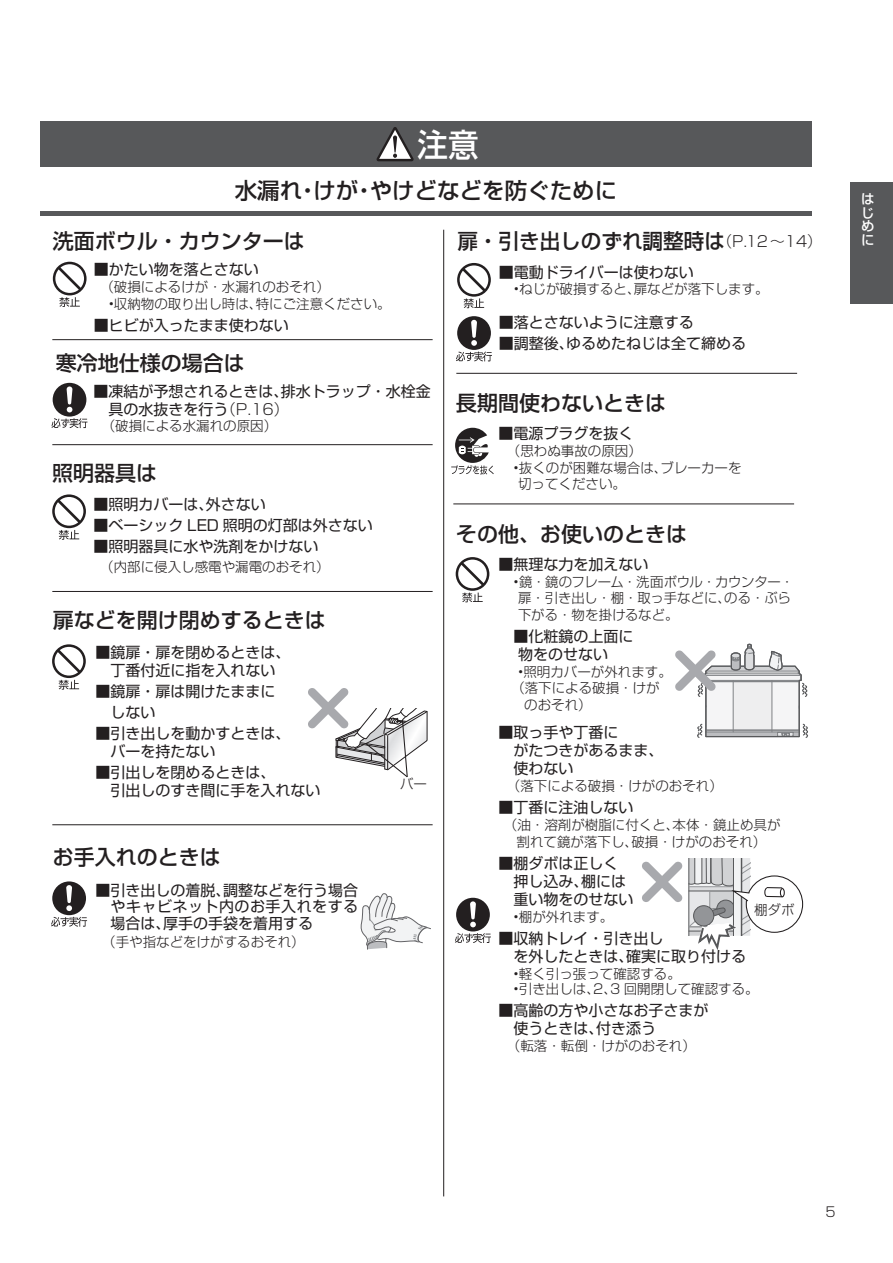
<style>
.page{position:relative;width:893px;height:1263px;background:#fff}
.page>*{position:absolute;margin:0;border:0;box-sizing:border-box;transform-origin:0 0}
.t1{font:500 32.25px "Shin Go Pro";color:#fff;scale:.95 1}
.t2{font:500 22.5px "Shin Go Pro";color:#231f20}
.t3{font:500 21px "Shin Go Pro";color:#231f20}
.t4{font:15px/18px "Shin Go Pro";color:#231f20}
.t5{font:300 13.5px/16.5px "Shin Go Pro";color:#231f20}
.t6{font:500 13.5px/13.5px "Shin Go Pro";color:#fff;text-align:justify}
.s1{font-weight:300}
.s2{font-weight:300;font-size:15px}
</style>
<div class="page">
<hr style="left:443px;top:230px;width:1px;height:966px;background:#231f20">
<hr style="left:52px;top:591px;width:381px;height:1px;background:#231f20">
<hr style="left:52px;top:824px;width:381px;height:1px;background:#231f20">
<hr style="left:52px;top:339px;width:381px;height:1px;background:#231f20">
<hr style="left:52px;top:444px;width:381px;height:1px;background:#231f20">
<hr style="left:456px;top:373px;width:341px;height:1px;background:#231f20">
<hr style="left:453px;top:504px;width:341px;height:1px;background:#231f20">
<svg style="left:53px;top:262px;width:34px;height:45px"></svg>
<svg style="left:51px;top:418px;width:36px;height:10px"></svg>
<div style="left:53px;top:383px;width:33px;height:34px;background:#231f20;border-radius:50%"></div>
<svg style="left:67px;top:386px;width:5px;height:26px"></svg>
<svg style="left:457px;top:263px;width:34px;height:45px"></svg>
<svg style="left:457px;top:316px;width:34px;height:34px"></svg>
<svg style="left:456px;top:320px;width:36px;height:41px"></svg>
<svg style="left:52px;top:494px;width:34px;height:46px"></svg>
<svg style="left:456px;top:557px;width:33px;height:45px"></svg>
<svg style="left:455px;top:933px;width:36px;height:10px"></svg>
<div style="left:456px;top:898px;width:34px;height:33px;background:#231f20;border-radius:50%"></div>
<svg style="left:470px;top:901px;width:6px;height:26px"></svg>
<svg style="left:52px;top:644px;width:34px;height:46px"></svg>
<svg style="left:675px;top:643px;width:133px;height:95px"></svg>
<div style="left:746px;top:875px;width:57px;height:58px;border:1px solid #231f20;border-radius:50%"></div>
<div style="left:780px;top:888px;width:5px;height:9px;border:1px solid #231f20;border-radius:50%"></div>
<svg style="left:764px;top:887px;width:18px;height:10px"></svg>
<svg style="left:642px;top:858px;width:108px;height:92px"></svg>
<svg style="left:451px;top:428px;width:43px;height:46px"></svg>
<div style="left:40px;top:211px;width:772px;height:5px;background:#57585a"></div>
<div style="left:40px;top:121px;width:771px;height:46px;background:#57585a"></div>
<svg style="left:376px;top:127px;width:38px;height:34px"></svg>
<svg style="left:51px;top:917px;width:36px;height:10px"></svg>
<div style="left:52px;top:881px;width:34px;height:34px;background:#231f20;border-radius:50%"></div>
<svg style="left:66px;top:885px;width:6px;height:26px"></svg>
<svg style="left:360px;top:893px;width:71px;height:57px"></svg>
<svg style="left:308px;top:688px;width:120px;height:90px"></svg>
<div style="left:850px;top:182px;width:43px;height:122px;background:#57585a"></div>
<h1 class="t1" style="left:418px;top:118px;width:66px">注意</h1>
<h2 class="t2" style="left:235px;top:172px;width:384px">水漏れ・けが・やけどなどを防ぐために</h2>
<h3 class="t3" style="left:53px;top:224px;width:254px">洗面ボウル・カウンターは</h3>
<p class="t4" style="left:94px;top:259px;width:166px">■かたい物を落とさない</p>
<p class="t5" style="left:94px;top:277px;width:238px">　（破損によるけが・水漏れのおそれ）</p>
<p class="t5" style="left:109px;top:294px;width:284px">•収納物の取り出し時は、特にご注意ください。</p>
<p class="t4" style="left:94px;top:314px;width:196px">■ヒビが入ったまま使わない</p>
<h3 class="t3" style="left:56px;top:345px;width:191px">寒冷地仕様の場合は</h3>
<p class="t4" style="left:108px;top:380px;width:324px;text-indent:-15px">■凍結が予想されるときは、排水トラップ・水栓金具の水抜きを行う<span class="s1">（P.16）</span></p>
<p class="t5" style="left:102px;top:416px;width:177px">（破損による水漏れの原因）</p>
<h3 class="t3" style="left:52px;top:456px;width:106px">照明器具は</h3>
<p class="t4" style="left:93px;top:494px;width:174px">■照明カバーは、外さない</p>
<p class="t4" style="left:93px;top:515px;width:281px">■ベーシック LED 照明の灯部は外さない</p>
<p class="t4" style="left:93px;top:536px;width:226px">■照明器具に水や洗剤をかけない</p>
<p class="t5" style="left:93px;top:557px;width:238px">　（内部に侵入し感電や漏電のおそれ）</p>
<h3 class="t3" style="left:53px;top:602px;width:274px">扉などを開け閉めするときは</h3>
<p class="t4" style="left:96px;top:642px;width:196px;text-align:center">■鏡扉・扉を閉めるときは、丁番付近に指を入れない</p>
<p class="t4" style="left:111px;top:679px;width:166px;line-height:21px;text-indent:-15px">■鏡扉・扉は開けたままにしない</p>
<p class="t4" style="left:111px;top:723px;width:181px;text-indent:-15px">■引き出しを動かすときは、バーを持たない</p>
<p class="t4" style="left:96px;top:762px;width:226px">■引出しを閉めるときは、<br>　引出しのすき間に手を入れない</p>
<h3 class="t3" style="left:53px;top:839px;width:169px">お手入れのときは</h3>
<p class="t4" style="left:111px;top:880px;width:249px;line-height:16.5px;text-align:justify;text-indent:-15px">■引き出しの着脱、調整などを行う場合やキャビネット内のお手入れをする場合は、厚手の手袋を着用する</p>
<p class="t5" style="left:96px;top:932px;width:211px">　（手や指などをけがするおそれ）</p>
<p class="t5" style="left:400px;top:774px;width:28px">バー</p>
<h3 class="t3" style="left:457px;top:224px;width:366px">扉・引き出しのずれ調整時は<span class="s2">（P.12～14）</span></h3>
<p class="t4" style="left:499px;top:261px;width:196px">■電動ドライバーは使わない</p>
<p class="t5" style="left:514px;top:279px;width:257px">•ねじが破損すると、扉などが落下します。</p>
<p class="t4" style="left:499px;top:312px;width:196px">■落とさないように注意する</p>
<p class="t4" style="left:499px;top:333px;width:249px">■調整後、ゆるめたねじは全て締める</p>
<h3 class="t3" style="left:456px;top:386px;width:211px">長期間使わないときは</h3>
<p class="t4" style="left:499px;top:423px;width:136px">■電源プラグを抜く</p>
<p class="t5" style="left:507px;top:441px;width:136px">（思わぬ事故の原因）</p>
<p class="t5" style="left:518px;top:458px;width:225px;text-indent:-4px">•抜くのが困難な場合は、ブレーカーを切ってください。</p>
<h3 class="t3" style="left:456px;top:517px;width:232px">その他、お使いのときは</h3>
<p class="t4" style="left:499px;top:554px;width:151px">■無理な力を加えない</p>
<p class="t5" style="left:518px;top:572px;width:277px;text-indent:-5px">•鏡・鏡のフレーム・洗面ボウル・カウンター・扉・引き出し・棚・取っ手などに、のる・ぶら下がる・物を掛けるなど。</p>
<p class="t4" style="left:518px;top:626px;width:117px;text-indent:-4px">■化粧鏡の上面に物をのせない</p>
<p class="t5" style="left:518px;top:662px;width:155px">•照明カバーが外れます。</p>
<p class="t5" style="left:511px;top:678px;width:150px">（落下による破損・けが</p>
<p class="t5" style="left:524px;top:695px;width:69px">のおそれ）</p>
<p class="t4" style="left:514px;top:722px;width:151px;text-indent:-15px">■取っ手や丁番に<br>がたつきがあるまま、使わない</p>
<p class="t5" style="left:507px;top:776px;width:217px">（落下による破損・けがのおそれ）</p>
<p class="t4" style="left:499px;top:797px;width:136px">■丁番に注油しない</p>
<p class="t5" style="left:499px;top:815px;width:284px;text-indent:5px">（油・溶剤が樹脂に付くと、本体・鏡止め具が　 割れて鏡が落下し、破損・けがのおそれ）</p>
<p class="t4" style="left:499px;top:852px;width:121px">■棚ダボは正しく</p>
<p class="t4" style="left:499px;top:870px;width:129px">　押し込み、棚には</p>
<p class="t4" style="left:514px;top:888px;width:121px">重い物をのせない</p>
<p class="t5" style="left:514px;top:906px;width:101px">•棚が外れます。</p>
<p class="t4" style="left:499px;top:927px;width:249px">■収納トレイ・引き出し<br>　を外したときは、確実に取り付ける</p>
<p class="t5" style="left:514px;top:963px;width:169px">•軽く引っ張って確認する。</p>
<p class="t5" style="left:514px;top:978px;width:247px">•引き出しは、2、3 回開閉して確認する。</p>
<p class="t4" style="left:499px;top:999px;width:211px">■高齢の方や小さなお子さまが　使うときは、付き添う</p>
<p class="t5" style="left:507px;top:1036px;width:190px">（転落・転倒・けがのおそれ）</p>
<p class="t5" style="left:754px;top:900px;width:42px">棚ダボ</p>
<p class="t6" style="left:861px;top:191px;width:15px">はじめに</p>
<p class="t5" style="left:825px;top:1202px;width:12px">5</p>
</div>
